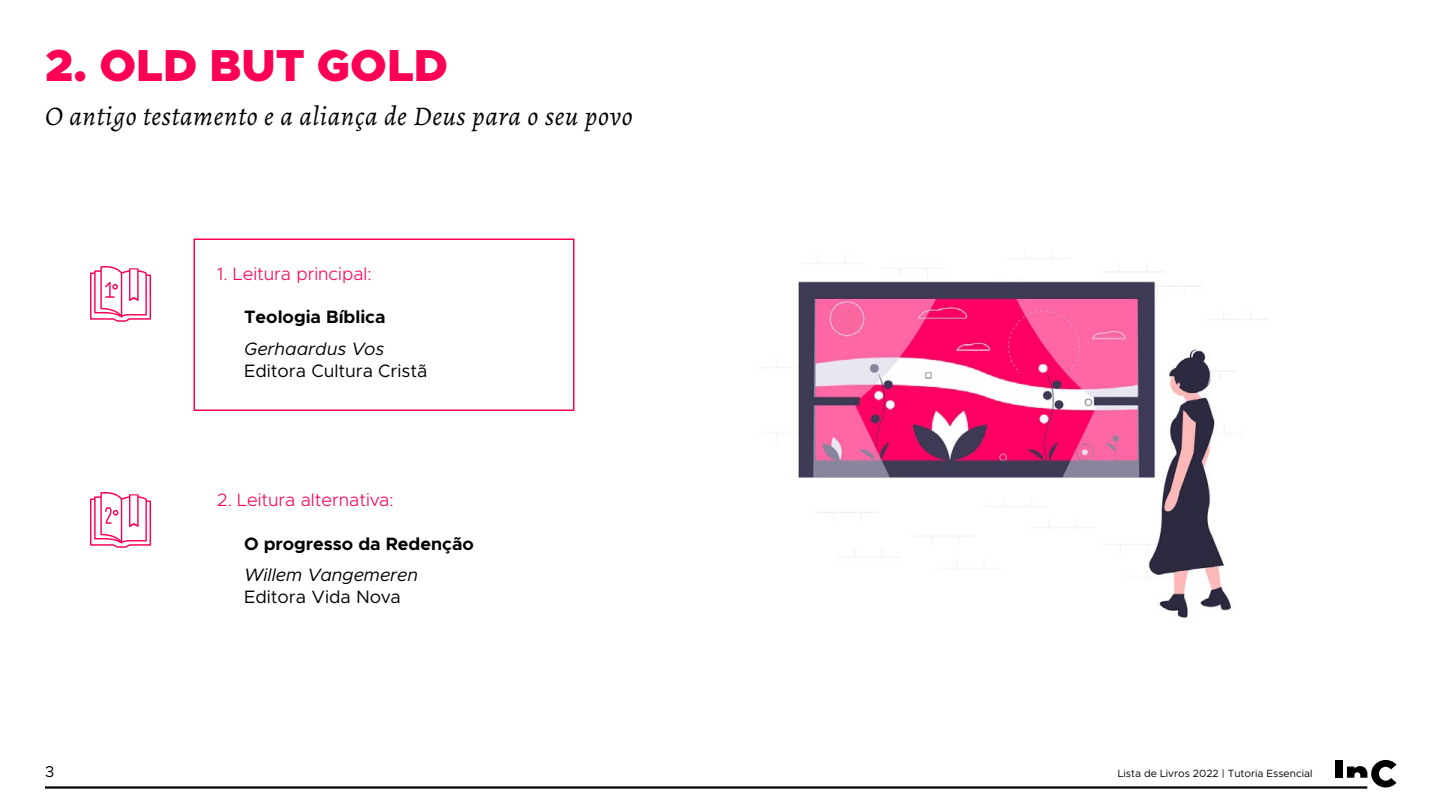
<style>
.page{position:relative;width:1440px;height:810px;background:#fff}
.page>*{position:absolute;margin:0;border:0;box-sizing:border-box;transform-origin:0 0}
.t1{font:900 45px "Metropolis";color:#fc0055}
.t2{font:italic 27px "Alegreya";letter-spacing:.025em;color:#000}
.t3{font:300 18px "Metropolis";color:#fc0055}
.t4{font:700 18px "Metropolis";color:#000}
.t5{font:18px "Metropolis";color:#000}
.t6{font:italic 18px "Metropolis";color:#000}
.t7{font:15.75px "Metropolis";color:#000}
.t8{font:10.5px "Metropolis";color:#000}
</style>
<div class="page">
<div style="left:1335px;top:760px;width:8px;height:18px;background:#000"></div>
<svg style="left:1347px;top:760px;width:49px;height:28px"></svg>
<hr style="left:45px;top:786px;width:1322px;height:3px;background:#000">
<div style="left:194px;top:238px;width:380px;height:173px;border:2px solid #fc0055"></div>
<svg style="left:90px;top:266px;width:61px;height:56px"></svg>
<svg style="left:90px;top:492px;width:61px;height:56px"></svg>
<img style="left:776px;top:255px;width:491px;height:363px">
<h1 class="t1" style="left:45px;top:36px;width:405px">2. OLD BUT GOLD</h1>
<p class="t2" style="left:45px;top:99px;width:589px">O antigo testamento e a aliança de Deus para o seu povo</p>
<p class="t3" style="left:217px;top:262px;width:156px">1. Leitura principal:</p>
<p class="t4" style="left:244px;top:305px;width:143px">Teologia Bíblica</p>
<p class="t6" style="left:244px;top:338px;width:142px">Gerhaardus Vos</p>
<p class="t5" style="left:244px;top:359px;width:185px">Editora Cultura Cristã</p>
<p class="t3" style="left:217px;top:489px;width:178px">2. Leitura alternativa:</p>
<p class="t4" style="left:244px;top:532px;width:231px">O progresso da Redenção</p>
<p class="t6" style="left:244px;top:564px;width:176px">Willem Vangemeren</p>
<p class="t5" style="left:244px;top:585px;width:158px">Editora Vida Nova</p>
<p class="t7" style="left:45px;top:762px;width:11px">3</p>
<p class="t8" style="left:1118px;top:767px;width:196px">Lista de Livros 2022 | Tutoria Essencial</p>
</div>
